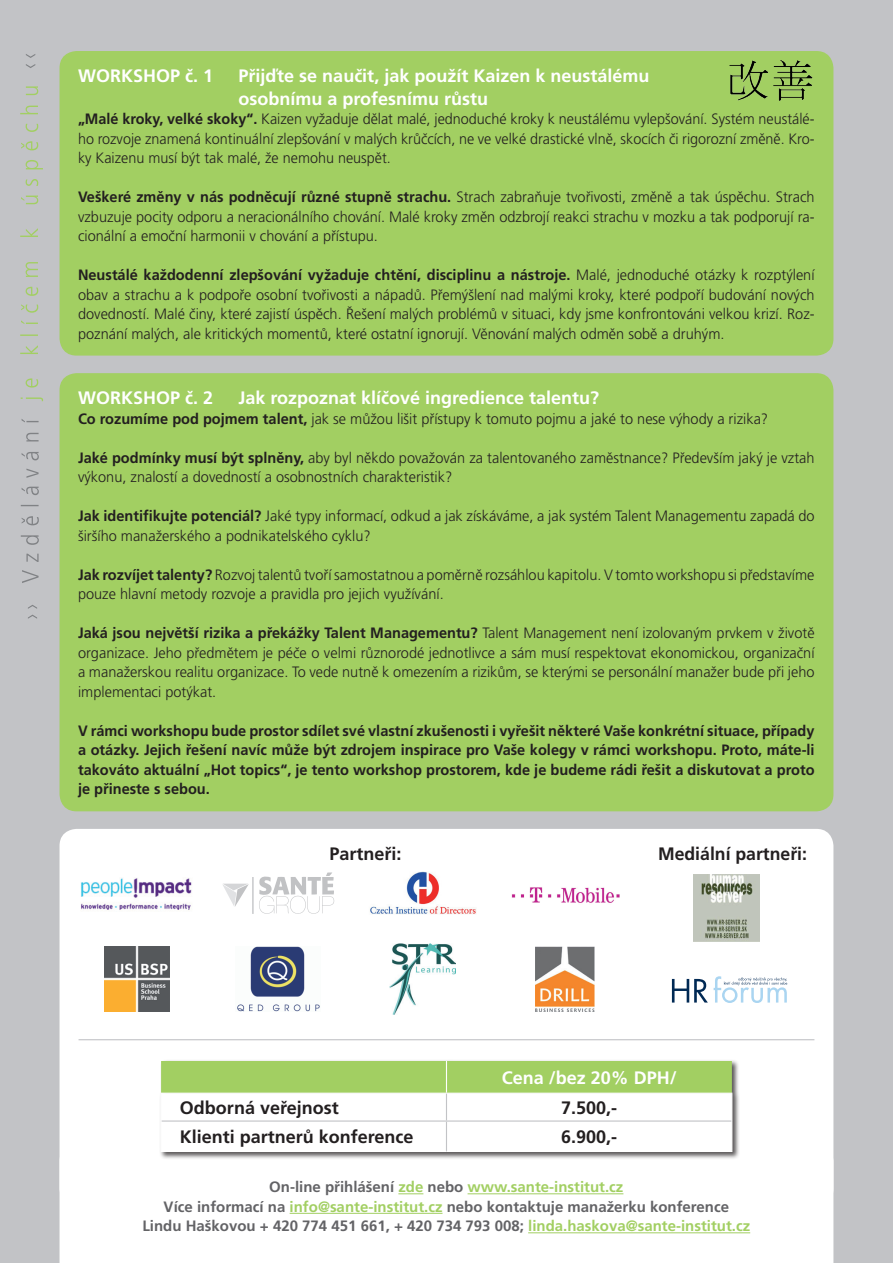
<style>
.page{position:relative;width:893px;height:1263px;background:#c2c3c6}
.page>*{position:absolute;margin:0;border:0;box-sizing:border-box;transform-origin:0 0}
.t1{font:700 18px/22.5px "Frutiger CE";color:#fff}
.t2{font:700 18px "Frutiger CE";color:#231f20}
.t3{font:300 15px/19.5px "Frutiger CE";color:#231f20;text-align:justify}
.t4{font:700 15px/19.5px "Frutiger CE";color:#231f20;text-align:justify}
.t5{font:300 15px/19.5px "Frutiger CE";color:#231f20;text-align:justify;scale:.96 1}
.t6{font:700 15px/19.5px "Frutiger CE";color:#636366;text-align:center}
.s1{font-weight:700}
.s2{color:#a2cf62}
</style>
<div class="page">
<div style="left:60px;top:51px;width:773px;height:305px;background:#a2cf62;border-radius:17px"></div>
<div style="left:60px;top:373px;width:773px;height:438px;background:#a2cf62;border-radius:17px"></div>
<div style="left:60px;top:829px;width:773px;height:377px;background:#fff;border-radius:17px"></div>
<svg style="left:60px;top:1193px;width:773px;height:70px"></svg>
<svg style="left:398px;top:1193px;width:25px;height:1px"></svg>
<hr style="left:468px;top:1193px;width:155px;height:1px;background:#a2cf62">
<hr style="left:290px;top:1213px;width:152px;height:1px;background:#a2cf62">
<hr style="left:528px;top:1232px;width:222px;height:1px;background:#a2cf62">
<div style="left:159px;top:1059px;width:581px;height:101px;background:#231f20;opacity:.75"></div>
<hr style="left:161px;top:1151px;width:285px;height:1px;background:#fff">
<hr style="left:446px;top:1151px;width:286px;height:1px;background:#fff">
<svg style="left:161px;top:1061px;width:571px;height:90px"></svg>
<hr style="left:162px;top:1120px;width:284px;height:1px;background:#c2c3c6">
<hr style="left:446px;top:1120px;width:285px;height:1px;background:#c2c3c6">
<hr style="left:446px;top:1121px;width:1px;height:30px;background:#c2c3c6">
<img style="left:535px;top:947px;width:59px;height:64px">
<img style="left:237px;top:946px;width:83px;height:65px">
<img style="left:511px;top:887px;width:109px;height:16px">
<img style="left:370px;top:871px;width:106px;height:43px">
<img style="left:81px;top:878px;width:111px;height:32px">
<img style="left:389px;top:943px;width:66px;height:72px">
<svg style="left:259px;top:872px;width:75px;height:42px"></svg>
<hr style="left:253px;top:877px;width:1px;height:37px;background:#acadb1">
<svg style="left:223px;top:884px;width:26px;height:23px"></svg>
<img style="left:104px;top:946px;width:65px;height:66px">
<img style="left:693px;top:874px;width:66px;height:67px">
<hr style="left:79px;top:1039px;width:735px;height:1px;background:#c2c3c6">
<svg style="left:26px;top:54px;width:9px;height:14px"></svg>
<svg style="left:20px;top:86px;width:23px;height:315px;background:#bec4bc"></svg>
<svg style="left:21px;top:419px;width:18px;height:200px;background:#b9babd"></svg>
<img style="left:724px;top:50px;width:92px;height:51px">
<svg style="left:672px;top:979px;width:36px;height:23px"></svg>
<svg style="left:714px;top:976px;width:73px;height:27px"></svg>
<p class="t1" style="left:78px;top:65px;width:137px">WORKSHOP č. 1</p>
<p class="t1" style="left:239px;top:65px;width:412px">Přijďte se naučit, jak použít Kaizen k neustálému osobnímu a profesnímu růstu</p>
<p class="t5" style="left:78px;top:109px;width:769px"><span class="s1">„Malé kroky, velké skoky“.</span> Kaizen vyžaduje dělat malé, jednoduché kroky k neustálému vylepšování. Systém neustálé&shy;ho rozvoje znamená kontinuální zlepšování v malých krůčcích, ne ve velké drastické vlně, skocích či rigorozní změně. Kro&shy;ky Kaizenu musí být tak malé, že nemohu neuspět.</p>
<p class="t3" style="left:78px;top:187px;width:738px"><span class="s1">Veškeré změny v nás podněcují různé stupně strachu.</span> Strach zabraňuje tvořivosti, změně a tak úspěchu. Strach vzbuzuje pocity odporu a neracionálního chování. Malé kroky změn odzbrojí reakci strachu v mozku a tak podporují ra&shy;cionální a emoční harmonii v chování a přístupu.</p>
<p class="t3" style="left:78px;top:265px;width:738px"><span class="s1">Neustálé každodenní zlepšování vyžaduje chtění, disciplinu a nástroje.</span> Malé, jednoduché otázky k rozptýlení obav a strachu a k podpoře osobní tvořivosti a nápadů. Přemýšlení nad malými kroky, které podpoří budování nových dovedností. Malé činy, které zajistí úspěch. Řešení malých problémů v situaci, kdy jsme konfrontováni velkou krizí. Roz&shy;poznání malých, ale kritických momentů, které ostatní ignorují. Věnování malých odměn sobě a druhým.</p>
<p class="t1" style="left:78px;top:387px;width:137px">WORKSHOP č. 2</p>
<p class="t1" style="left:239px;top:387px;width:362px">Jak rozpoznat klíčové ingredience talentu?</p>
<p class="t3" style="left:78px;top:409px;width:692px"><span class="s1">Co rozumíme pod pojmem talent,</span> jak se můžou lišit přístupy k tomuto pojmu a jaké to nese výhody a rizika?</p>
<p class="t3" style="left:78px;top:448px;width:738px"><span class="s1">Jaké podmínky musí být splněny,</span> aby byl někdo považován za talentovaného zaměstnance? Především jaký je vztah výkonu, znalostí a dovedností a osobnostních charakteristik?</p>
<p class="t3" style="left:78px;top:506px;width:738px"><span class="s1">Jak identifikujte potenciál?</span> Jaké typy informací, odkud a jak získáváme, a jak systém Talent Managementu zapadá do širšího manažerského a podnikatelského cyklu?</p>
<p class="t3" style="left:78px;top:565px;width:738px"><span class="s1">Jak rozvíjet talenty?</span> Rozvoj talentů tvoří samostatnou a poměrně rozsáhlou kapitolu. V tomto workshopu si představíme pouze hlavní metody rozvoje a pravidla pro jejich využívání.</p>
<p class="t3" style="left:78px;top:623px;width:738px"><span class="s1">Jaká jsou největší rizika a překážky Talent Managementu?</span> Talent Management není izolovaným prvkem v životě organizace. Jeho předmětem je péče o velmi různorodé jednotlivce a sám musí respektovat ekonomickou, organizační a manažerskou realitu organizace. To vede nutně k omezením a rizikům, se kterými se personální manažer bude při jeho implementaci potýkat.</p>
<p class="t4" style="left:78px;top:721px;width:738px">V rámci workshopu bude prostor sdílet své vlastní zkušenosti i vyřešit některé Vaše konkrétní situace, případy a otázky. Jejich řešení navíc může být zdrojem inspirace pro Vaše kolegy v rámci workshopu. Proto, máte-li takováto aktuální „Hot topics“, je tento workshop prostorem, kde je budeme rádi řešit a diskutovat a proto je přineste s sebou.</p>
<p class="t2" style="left:330px;top:843px;width:74px">Partneři:</p>
<p class="t2" style="left:658px;top:843px;width:151px">Mediální partneři:</p>
<p class="t1" style="left:502px;top:1066px;width:177px">Cena /bez 20% DPH/</p>
<p class="t2" style="left:180px;top:1097px;width:161px">Odborná veřejnost</p>
<p class="t2" style="left:561px;top:1097px;width:58px">7.500,-</p>
<p class="t2" style="left:180px;top:1127px;width:235px">Klienti partnerů konference</p>
<p class="t2" style="left:561px;top:1127px;width:58px">6.900,-</p>
<p class="t6" style="left:142px;top:1177px;width:609px">On-line přihlášení <span class="s2">zde</span> nebo <span class="s2">www.sante-institut.cz<br></span>Více informací na <span class="s2">info@sante-institut.cz</span> nebo kontaktuje manažerku konference<br>Lindu Haškovou + 420 774 451 661, + 420 734 793 008; <span class="s2">linda.haskova@sante-institut.cz</span></p>
</div>
